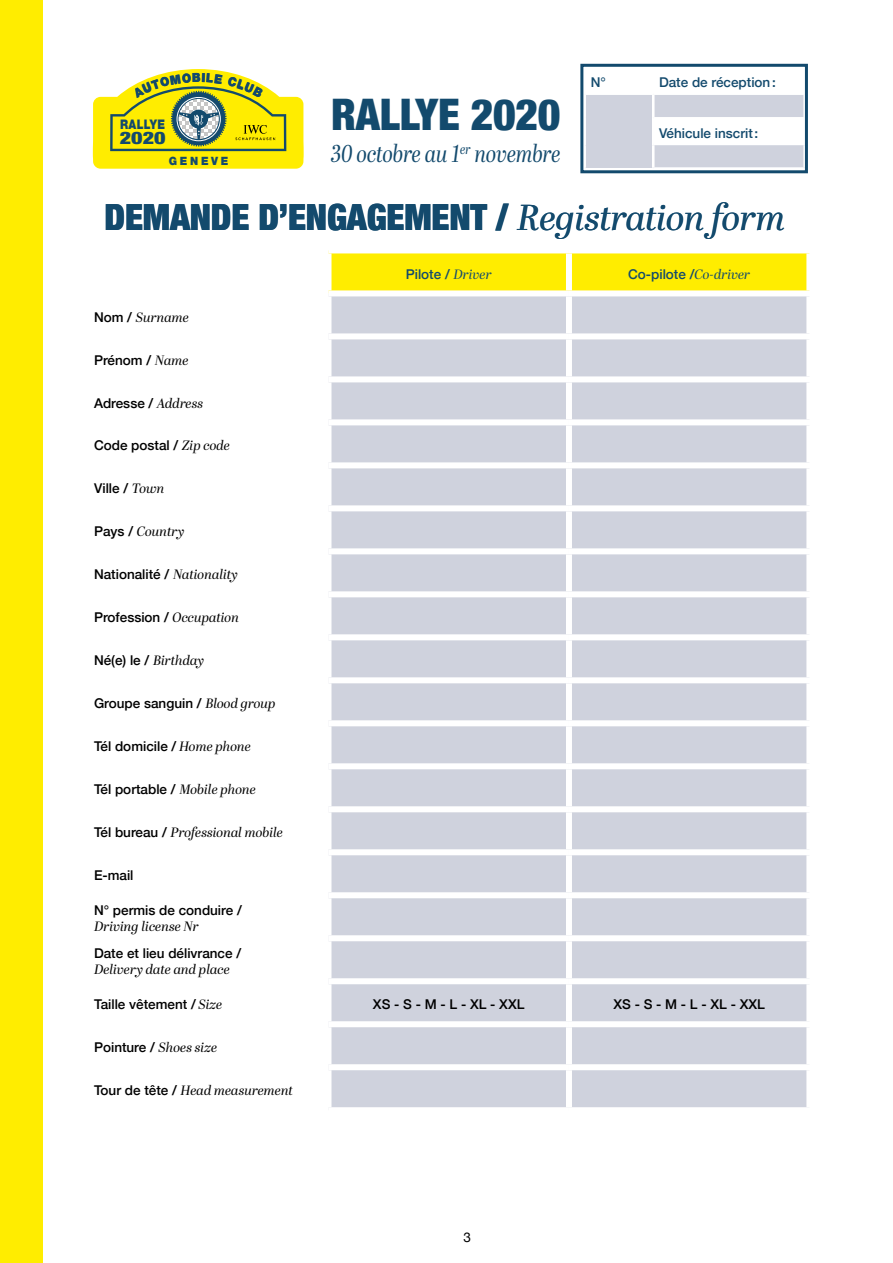
<style>
.page{position:relative;width:893px;height:1263px;background:#fff}
.page>*{position:absolute;margin:0;border:0;box-sizing:border-box;transform-origin:0 0}
.t1{font:900 condensed 43.5px "Helvetica Neue";letter-spacing:-.005em;color:#134a6d}
.t2{font:900 condensed 36px "Helvetica Neue";letter-spacing:-.005em;color:#134a6d}
.t3{font:italic 24.3px "Abril Display";color:#134a6d;scale:.83 1}
.t4{font:900 condensed 17.25px "Helvetica Neue";color:#134a6d;scale:1.27 1}
.t5{font:500 13.5px "Helvetica Neue";color:#000}
.t6{font:italic 13.5px "Abril Display";color:#000}
.t7{font:500 13.5px "Helvetica Neue";color:#134a6d}
.t8{font:13.5px "Helvetica Neue";color:#000}
.t9{font:900 13.2px "Helvetica Neue";letter-spacing:.03em;color:#134a6d;scale:.82 1}
.t10{font:900 11.4px "Helvetica Neue";letter-spacing:.25em;color:#134a6d;scale:.94 1}
.s1{font-family:"Abril Display";font-weight:400;font-style:italic;font-stretch:normal}
.s2{font-family:"Abril Display";font-weight:400;font-style:italic}
.s3{font-family:"Helvetica Neue";font-weight:500;font-style:normal}
</style>
<div class="page">
<svg style="left:655px;top:95px;width:148px;height:72px"></svg>
<hr style="left:653px;top:117px;width:153px;height:3px;background:#fff">
<hr style="left:653px;top:142px;width:153px;height:3px;background:#fff">
<div style="left:580px;top:64px;width:228px;height:109px;border:3px solid #134a6d"></div>
<div style="left:586px;top:95px;width:66px;height:73px;background:#cfd2dd"></div>
<div style="left:0;top:0;width:43px;height:1263px;background:#ffed00"></div>
<div style="left:331px;top:253px;width:475px;height:37px;background:#ffed00"></div>
<div style="left:331px;top:296px;width:475px;height:811px;background:#cfd2dd"></div>
<div style="left:566px;top:253px;width:6px;height:37px;background:#fff"></div>
<div style="left:566px;top:296px;width:6px;height:37px;background:#fff"></div>
<div style="left:328px;top:333px;width:241px;height:6px;background:#fff"></div>
<div style="left:569px;top:333px;width:243px;height:6px;background:#fff"></div>
<div style="left:566px;top:339px;width:6px;height:37px;background:#fff"></div>
<div style="left:328px;top:376px;width:241px;height:6px;background:#fff"></div>
<div style="left:569px;top:376px;width:243px;height:6px;background:#fff"></div>
<div style="left:566px;top:382px;width:6px;height:37px;background:#fff"></div>
<div style="left:328px;top:419px;width:241px;height:6px;background:#fff"></div>
<div style="left:569px;top:419px;width:243px;height:6px;background:#fff"></div>
<div style="left:566px;top:425px;width:6px;height:37px;background:#fff"></div>
<div style="left:328px;top:462px;width:241px;height:6px;background:#fff"></div>
<div style="left:569px;top:462px;width:243px;height:6px;background:#fff"></div>
<div style="left:566px;top:468px;width:6px;height:37px;background:#fff"></div>
<div style="left:328px;top:505px;width:241px;height:6px;background:#fff"></div>
<div style="left:569px;top:505px;width:243px;height:6px;background:#fff"></div>
<div style="left:566px;top:511px;width:6px;height:37px;background:#fff"></div>
<div style="left:328px;top:548px;width:241px;height:6px;background:#fff"></div>
<div style="left:569px;top:548px;width:243px;height:6px;background:#fff"></div>
<div style="left:566px;top:554px;width:6px;height:37px;background:#fff"></div>
<div style="left:328px;top:591px;width:241px;height:6px;background:#fff"></div>
<div style="left:569px;top:591px;width:243px;height:6px;background:#fff"></div>
<div style="left:566px;top:597px;width:6px;height:37px;background:#fff"></div>
<div style="left:328px;top:634px;width:241px;height:6px;background:#fff"></div>
<div style="left:569px;top:634px;width:243px;height:6px;background:#fff"></div>
<div style="left:566px;top:640px;width:6px;height:37px;background:#fff"></div>
<div style="left:328px;top:677px;width:241px;height:6px;background:#fff"></div>
<div style="left:569px;top:677px;width:243px;height:6px;background:#fff"></div>
<div style="left:566px;top:683px;width:6px;height:37px;background:#fff"></div>
<div style="left:328px;top:720px;width:241px;height:6px;background:#fff"></div>
<div style="left:569px;top:720px;width:243px;height:6px;background:#fff"></div>
<div style="left:566px;top:726px;width:6px;height:37px;background:#fff"></div>
<div style="left:328px;top:763px;width:241px;height:6px;background:#fff"></div>
<div style="left:569px;top:763px;width:243px;height:6px;background:#fff"></div>
<div style="left:566px;top:769px;width:6px;height:37px;background:#fff"></div>
<div style="left:328px;top:806px;width:241px;height:6px;background:#fff"></div>
<div style="left:569px;top:806px;width:243px;height:6px;background:#fff"></div>
<div style="left:566px;top:812px;width:6px;height:37px;background:#fff"></div>
<div style="left:328px;top:849px;width:241px;height:6px;background:#fff"></div>
<div style="left:569px;top:849px;width:243px;height:6px;background:#fff"></div>
<div style="left:566px;top:855px;width:6px;height:37px;background:#fff"></div>
<div style="left:328px;top:892px;width:241px;height:6px;background:#fff"></div>
<div style="left:569px;top:892px;width:243px;height:6px;background:#fff"></div>
<div style="left:566px;top:898px;width:6px;height:37px;background:#fff"></div>
<div style="left:328px;top:935px;width:241px;height:6px;background:#fff"></div>
<div style="left:569px;top:935px;width:243px;height:6px;background:#fff"></div>
<div style="left:566px;top:941px;width:6px;height:37px;background:#fff"></div>
<div style="left:328px;top:978px;width:241px;height:6px;background:#fff"></div>
<div style="left:569px;top:978px;width:243px;height:6px;background:#fff"></div>
<div style="left:566px;top:984px;width:6px;height:37px;background:#fff"></div>
<div style="left:328px;top:1021px;width:241px;height:6px;background:#fff"></div>
<div style="left:569px;top:1021px;width:243px;height:6px;background:#fff"></div>
<div style="left:566px;top:1027px;width:6px;height:37px;background:#fff"></div>
<div style="left:328px;top:1064px;width:241px;height:6px;background:#fff"></div>
<div style="left:569px;top:1064px;width:243px;height:6px;background:#fff"></div>
<div style="left:566px;top:1070px;width:6px;height:37px;background:#fff"></div>
<svg style="left:93px;top:69px;width:211px;height:100px;background:#e3dc3a"></svg>
<p class="t9" style="left:120px;top:117px;width:56px">RALLYE</p>
<p class="t4" style="left:120px;top:128px;width:38px">2020</p>
<p class="t10" style="left:169px;top:154px;width:65px">GENEVE</p>
<h1 class="t1" style="left:331px;top:79px;width:231px">RALLYE 2020</h1>
<h3 class="t3" style="left:331px;top:137px;width:278px">30 octobre au 1<sup>er</sup> novembre</h3>
<p class="t7" style="left:591px;top:72px;width:17px">N°</p>
<p class="t7" style="left:659px;top:72px;width:118px">Date de réception:</p>
<p class="t7" style="left:659px;top:122px;width:101px">Véhicule inscrit:</p>
<h2 class="t2" style="left:105px;top:188px;width:682px">DEMANDE D’ENGAGEMENT / <span class="s1">Registration form</span></h2>
<p class="t7" style="left:406px;top:263px;width:87px">Pilote / <span class="s2">Driver</span></p>
<p class="t7" style="left:628px;top:263px;width:124px">Co-pilote /<span class="s2">Co-driver</span></p>
<p class="t6" style="left:94px;top:307px;width:96px"><span class="s3">Nom /</span> Surname</p>
<p class="t5" style="left:94px;top:349px;width:96px">Prénom / <span class="s2">Name</span></p>
<p class="t5" style="left:94px;top:392px;width:111px">Adresse / <span class="s2">Address</span></p>
<p class="t5" style="left:94px;top:435px;width:138px">Code postal / <span class="s2">Zip code</span></p>
<p class="t5" style="left:94px;top:478px;width:72px">Ville / <span class="s2">Town</span></p>
<p class="t6" style="left:94px;top:522px;width:92px"><span class="s3">Pays /</span> Country</p>
<p class="t5" style="left:94px;top:564px;width:145px">Nationalité / <span class="s2">Nationality</span></p>
<p class="t5" style="left:94px;top:607px;width:146px">Profession / <span class="s2">Occupation</span></p>
<p class="t5" style="left:94px;top:650px;width:112px">Né(e) le / <span class="s2">Birthday</span></p>
<p class="t5" style="left:94px;top:693px;width:183px">Groupe sanguin / <span class="s2">Blood group</span></p>
<p class="t5" style="left:94px;top:736px;width:159px">Tél domicile / <span class="s2">Home phone</span></p>
<p class="t5" style="left:94px;top:779px;width:163px">Tél portable / <span class="s2">Mobile phone</span></p>
<p class="t6" style="left:94px;top:823px;width:191px"><span class="s3">Tél bureau /</span> Professional mobile</p>
<p class="t5" style="left:94px;top:865px;width:41px">E-mail</p>
<p class="t5" style="left:94px;top:900px;width:149px">N° permis de conduire /</p>
<p class="t6" style="left:94px;top:917px;width:106px">Driving license Nr</p>
<p class="t5" style="left:94px;top:942px;width:149px">Date et lieu délivrance /</p>
<p class="t6" style="left:94px;top:960px;width:137px">Delivery date and place</p>
<p class="t5" style="left:94px;top:994px;width:130px">Taille vêtement / <span class="s2">Size</span></p>
<p class="t5" style="left:373px;top:994px;width:153px">XS - S - M - L - XL - XXL</p>
<p class="t5" style="left:613px;top:994px;width:153px">XS - S - M - L - XL - XXL</p>
<p class="t5" style="left:94px;top:1037px;width:125px">Pointure / <span class="s2">Shoes size</span></p>
<p class="t6" style="left:94px;top:1081px;width:200px"><span class="s3">Tour de tête /</span> Head measurement</p>
<p class="t8" style="left:463px;top:1227px;width:9px">3</p>
</div>
